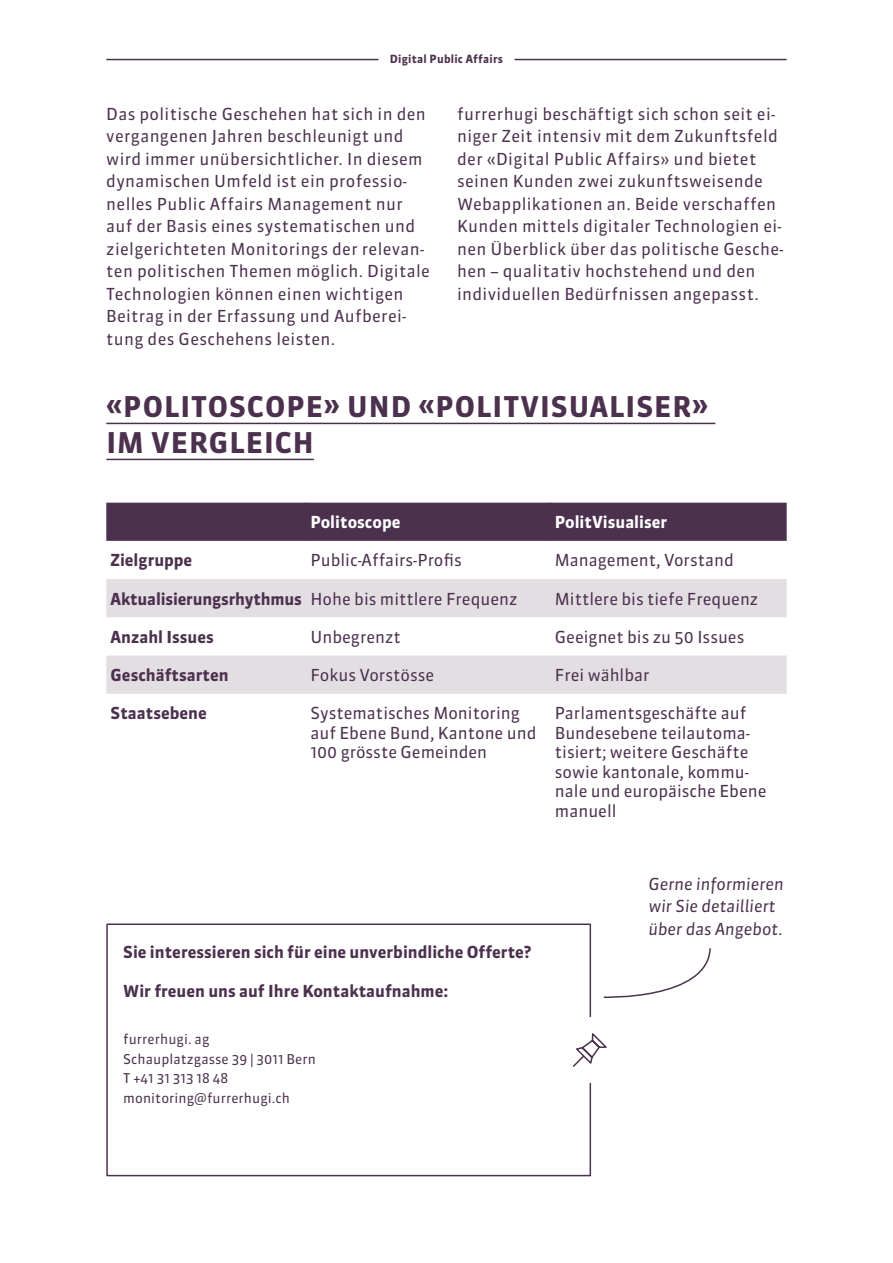
<style>
.page{position:relative;width:893px;height:1263px;background:#fff}
.page>*{position:absolute;margin:0;border:0;box-sizing:border-box;transform-origin:0 0}
.t1{font:700 28.5px/36px "Sanuk Pro";letter-spacing:.035em;color:#4c314f}
.t2{font:16.5px/22.5px "Sanuk Pro";letter-spacing:.02em;color:#4c314f}
.t3{font:16.5px/19.5px "Sanuk Pro";color:#4c314f}
.t4{font:700 16.5px "Sanuk Pro";color:#4c314f}
.t5{font:italic 16.5px/22.5px "Sanuk Pro";color:#4c314f}
.t6{font:700 16.5px "Sanuk Pro";color:#fff}
.t7{font:13.5px/19.5px "Sanuk Pro";letter-spacing:.005em;color:#4c314f}
.t8{font:700 11.25px "Sanuk Pro";letter-spacing:.02em;color:#4c314f}
.s1{font-weight:400}
</style>
<div class="page">
<hr style="left:106px;top:59px;width:272px;height:1px;background:#4c314f">
<hr style="left:514px;top:59px;width:273px;height:1px;background:#4c314f">
<div style="left:106px;top:923px;width:485px;height:253px;border:2px solid #4c314f"></div>
<div style="left:556px;top:1017px;width:67px;height:65px;background:#fff"></div>
<svg style="left:572px;top:1033px;width:35px;height:34px"></svg>
<svg style="left:603px;top:948px;width:108px;height:51px"></svg>
<hr style="left:106px;top:423px;width:609px;height:1px;background:#4c314f">
<hr style="left:106px;top:459px;width:208px;height:1px;background:#4c314f">
<div style="left:106px;top:503px;width:681px;height:38px;background:#4c314f"></div>
<svg style="left:106px;top:579px;width:681px;height:115px;fill:#e3dee2"></svg>
<hr style="left:306px;top:503px;width:1px;height:38px;background:#4c314f">
<hr style="left:550px;top:503px;width:1px;height:38px;background:#4c314f">
<p class="t8" style="left:390px;top:51px;width:115px">Digital Public Affairs</p>
<p class="t2" style="left:106px;top:102px;width:325px">Das politische Geschehen hat sich in den vergangenen Jahren beschleunigt und wird immer unübersichtlicher. In diesem dynamischen Umfeld ist ein professio&shy;nelles Public Affairs Management nur auf der Basis eines systematischen und zielgerichteten Monitorings der relevan&shy;ten politischen Themen möglich. Digitale Technologien können einen wichtigen Beitrag in der Erfassung und Aufberei&shy;tung des Geschehens leisten.</p>
<p class="t2" style="left:457px;top:102px;width:328px">furrerhugi beschäftigt sich schon seit ei&shy;niger Zeit intensiv mit dem Zukunftsfeld der «Digital Public Affairs» und bietet seinen Kunden zwei zukunftsweisende Webapplikationen an. Beide verschaffen Kunden mittels digitaler Technologien ei&shy;nen Überblick über das politische Gesche&shy;hen – qualitativ hochstehend und den individuellen Bedürfnissen angepasst.</p>
<h1 class="t1" style="left:106px;top:389px;width:603px">«POLITOSCOPE» UND «POLITVISUALISER»<br>IM VERGLEICH</h1>
<p class="t6" style="left:310px;top:510px;width:91px">Politoscope</p>
<p class="t6" style="left:555px;top:510px;width:114px">PolitVisualiser</p>
<p class="t4" style="left:111px;top:549px;width:83px">Zielgruppe</p>
<p class="t3" style="left:310px;top:550px;width:153px">Public-Affairs-Profis</p>
<p class="t3" style="left:555px;top:550px;width:181px">Management, Vorstand</p>
<p class="t4" style="left:111px;top:587px;width:408px">Aktualisierungsrhythmus <span class="s1">Hohe bis mittlere Frequenz</span></p>
<p class="t3" style="left:555px;top:588px;width:205px">Mittlere bis tiefe Frequenz</p>
<p class="t4" style="left:111px;top:625px;width:105px">Anzahl Issues</p>
<p class="t3" style="left:310px;top:627px;width:92px">Unbegrenzt</p>
<p class="t3" style="left:555px;top:627px;width:191px">Geeignet bis zu 50 Issues</p>
<p class="t4" style="left:111px;top:663px;width:120px">Geschäftsarten</p>
<p class="t3" style="left:310px;top:665px;width:125px">Fokus Vorstösse</p>
<p class="t3" style="left:555px;top:665px;width:96px">Frei wählbar</p>
<p class="t4" style="left:111px;top:701px;width:98px">Staatsebene</p>
<p class="t3" style="left:310px;top:703px;width:227px">Systematisches Monitoring auf Ebene Bund, Kantone und<br>100 grösste Gemeinden</p>
<p class="t3" style="left:555px;top:703px;width:213px">Parlamentsgeschäfte auf<br>Bundesebene teilautoma&shy;tisiert; weitere Geschäfte sowie kantonale, kommu&shy;nale und europäische Ebene manuell</p>
<p class="t4" style="left:123px;top:940px;width:410px">Sie interessieren sich für eine unverbindliche Offerte?</p>
<p class="t4" style="left:123px;top:979px;width:327px">Wir freuen uns auf Ihre Kontaktaufnahme:</p>
<p class="t7" style="left:123px;top:1029px;width:194px">furrerhugi. ag<br>Schauplatzgasse 39 | 3011 Bern<br>T +41 31 313 18 48 monitoring@furrerhugi.ch</p>
<p class="t5" style="left:648px;top:872px;width:137px">Gerne informieren wir Sie detailliert über das Angebot.</p>
</div>
